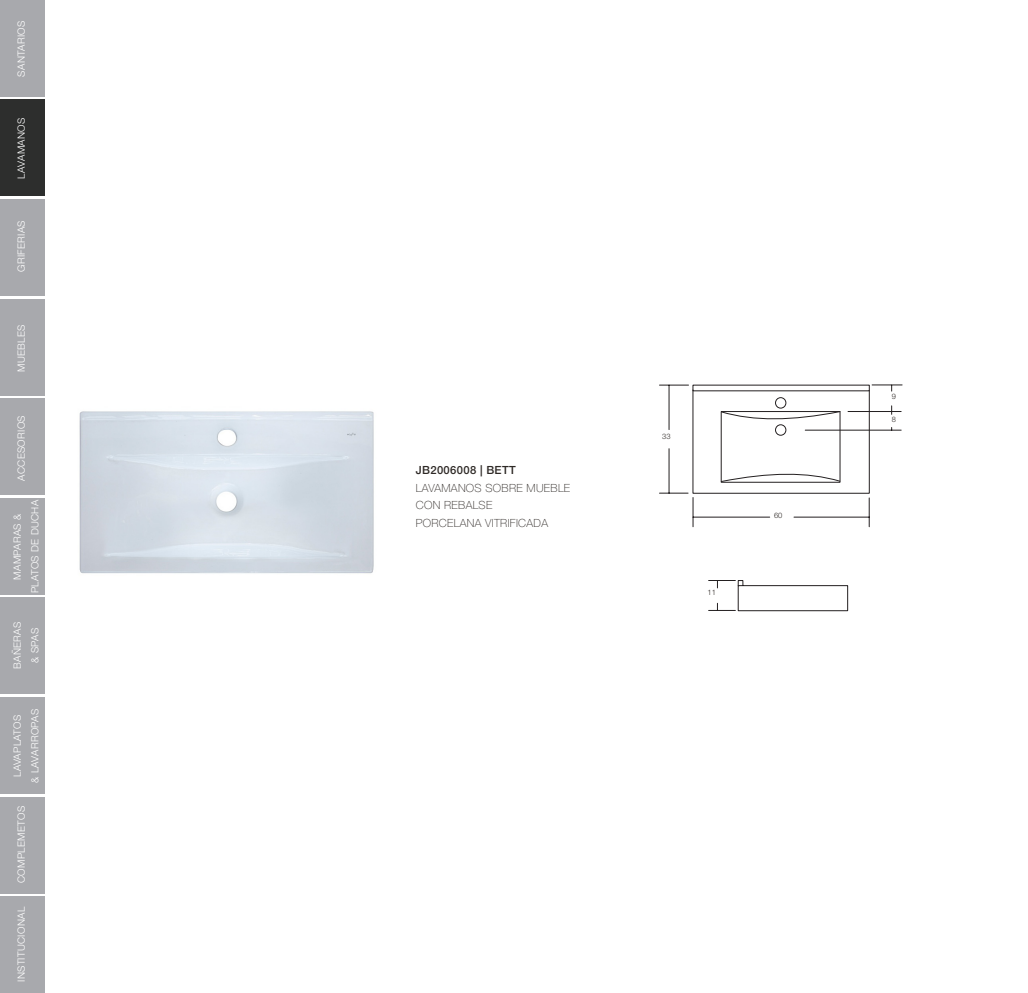
<style>
.page{position:relative;width:1028px;height:993px;background:#fff}
.page>*{position:absolute;margin:0;border:0;box-sizing:border-box;transform-origin:0 0}
.t1{font:100 11.25px "Helvetica Neue LT Std";letter-spacing:.03em;color:#2e2926}
.t2{font:500 11.25px "Helvetica Neue LT Std";letter-spacing:.03em;color:#2e2926}
.t3{font:300 10px/17.5px "Helvetica Neue LT Std";letter-spacing:.03em;color:#fff;text-align:center}
.info{font:300 7.5px "Helvetica Neue LT Std";color:#2e2926}
</style>
<div class="page">
<div style="left:0;top:0;width:45px;height:97px;background:#a8a9ad"></div>
<div style="left:0;top:99px;width:45px;height:97px;background:#2d2e2d"></div>
<div style="left:0;top:199px;width:45px;height:97px;background:#a8a9ad"></div>
<div style="left:0;top:298px;width:45px;height:97px;background:#a8a9ad"></div>
<div style="left:0;top:398px;width:45px;height:97px;background:#a8a9ad"></div>
<div style="left:0;top:497px;width:45px;height:97px;background:#a8a9ad"></div>
<div style="left:0;top:597px;width:45px;height:97px;background:#a8a9ad"></div>
<div style="left:0;top:696px;width:45px;height:97px;background:#a8a9ad"></div>
<div style="left:0;top:796px;width:45px;height:97px;background:#a8a9ad"></div>
<div style="left:0;top:895px;width:45px;height:97px;background:#a8a9ad"></div>
<img style="left:79px;top:411px;width:295px;height:163px">
<svg style="left:708px;top:580px;width:140px;height:31px"></svg>
<hr style="left:872px;top:384px;width:30px;height:1px;background:#231f20">
<hr style="left:805px;top:430px;width:96px;height:1px;background:#231f20">
<hr style="left:848px;top:411px;width:53px;height:1px;background:#231f20">
<svg style="left:659px;top:385px;width:211px;height:141px"></svg>
<hr style="left:693px;top:516px;width:76px;height:1px;background:#231f20">
<p class="t3" style="left:12px;top:77px;width:57px;rotate:-90deg">SANTARIOS</p>
<p class="t3" style="left:12px;top:178px;width:62px;rotate:-90deg">LAVAMANOS</p>
<p class="t3" style="left:12px;top:272px;width:53px;rotate:-90deg">GRIFERIAS</p>
<p class="t3" style="left:12px;top:371px;width:49px;rotate:-90deg">MUEBLES</p>
<p class="t3" style="left:12px;top:480px;width:67px;rotate:-90deg">ACCESORIOS</p>
<p class="t3" style="left:8px;top:593px;width:95px;rotate:-90deg">MAMPARAS &amp;<br>PLATOS DE DUCHA</p>
<p class="t3" style="left:8px;top:668px;width:49px;rotate:-90deg">BAÑERAS &amp; SPAS</p>
<p class="t3" style="left:8px;top:782px;width:75px;rotate:-90deg">LAVAPLATOS<br>&amp; LAVARROPAS</p>
<p class="t3" style="left:12px;top:882px;width:78px;rotate:-90deg">COMPLEMETOS</p>
<p class="t3" style="left:12px;top:981px;width:76px;rotate:-90deg">INSTITUCIONAL</p>
<p class="t2" style="left:416px;top:463px;width:101px">JB2006008 | BETT</p>
<p class="t1" style="left:416px;top:481px;width:156px">LAVAMANOS SOBRE MUEBLE</p>
<p class="t1" style="left:416px;top:498px;width:78px">CON REBALSE</p>
<p class="t1" style="left:416px;top:516px;width:134px">PORCELANA VITRIFICADA</p>
<p class="info" style="left:662px;top:431px;width:10px">33</p>
<p class="info" style="left:707px;top:588px;width:10px">11</p>
<p class="info" style="left:774px;top:510px;width:10px">60</p>
<p class="info" style="left:892px;top:391px;width:6px">9</p>
<p class="info" style="left:892px;top:414px;width:6px">8</p>
</div>
